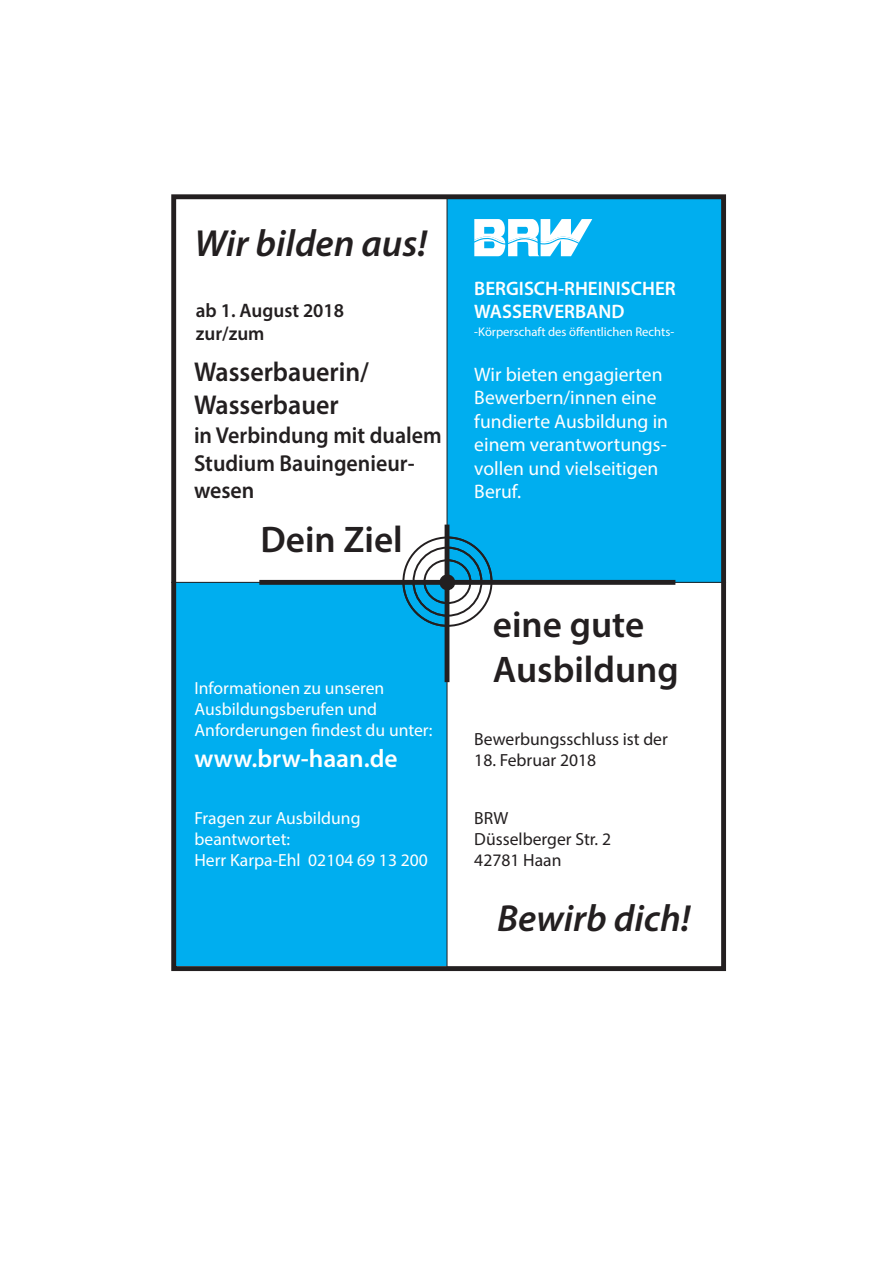
<style>
.page{position:relative;width:893px;height:1263px;background:#fff}
.page>*{position:absolute;margin:0;border:0;box-sizing:border-box;transform-origin:0 0}
.t1{font:italic 600 37.8px "Myriad Pro";color:#231f20}
.t2{font:600 37.2px/44.5px "Myriad Pro";color:#231f20}
.t3{font:600 27.3px/32.7px "Myriad Pro";color:#231f20;scale:.95 1}
.t4{font:600 25.5px "Myriad Pro";color:#fff}
.t5{font:600 23.1px/27.8px "Myriad Pro";color:#231f20;scale:.95 1}
.t6{font:19.5px/23.5px "Myriad Pro";color:#fff}
.t7{font:600 19.5px/23.5px "Myriad Pro";color:#fff}
.t8{font:600 19.5px/23.5px "Myriad Pro";color:#231f20}
.t9{font:17.55px/21.1px "Myriad Pro";color:#fff}
.t10{font:17.55px/21.1px "Myriad Pro";color:#231f20}
.t11{font:12.6px "Myriad Pro";color:#fff}
</style>
<div class="page">
<div style="left:173px;top:583px;width:274px;height:383px;background:#00aeef"></div>
<div style="left:447px;top:199px;width:278px;height:384px;background:#00aeef"></div>
<svg style="left:474px;top:219px;width:118px;height:37px"></svg>
<hr style="left:447px;top:195px;width:1px;height:774px;background:#231f20">
<svg style="left:401px;top:535px;width:92px;height:93px"></svg>
<div style="left:259px;top:580px;width:416px;height:5px;background:#231f20"></div>
<hr style="left:445px;top:525px;width:4px;height:157px;background:#231f20">
<hr style="left:171px;top:582px;width:555px;height:1px;background:#231f20">
<div style="left:171px;top:194px;width:555px;height:777px;border:5px solid #231f20"></div>
<h1 class="t1" style="left:194px;top:219px;width:234px">Wir bilden aus!</h1>
<p class="t8" style="left:196px;top:298px;width:150px">ab 1. August 2018 zur/zum</p>
<h3 class="t3" style="left:194px;top:354px;width:186px">Wasserbauerin/<br>Wasserbauer</h3>
<h3 class="t5" style="left:194px;top:421px;width:262px">in Verbindung mit dualem<br>Studium Bauingenieur&shy;wesen</h3>
<h2 class="t2" style="left:260px;top:516px;width:144px">Dein Ziel</h2>
<p class="t9" style="left:194px;top:677px;width:240px">Informationen zu unseren<br>Ausbildungsberufen und<br>Anforderungen findest du unter:</p>
<h3 class="t4" style="left:194px;top:742px;width:205px">www.brw-haan.de</h3>
<p class="t9" style="left:194px;top:807px;width:235px">Fragen zur Ausbildung beantwortet:<br>Herr Karpa-Ehl 02104 69 13 200</p>
<p class="t7" style="left:474px;top:276px;width:203px">BERGISCH-RHEINISCHER<br>WASSERVERBAND</p>
<p class="t11" style="left:474px;top:324px;width:201px">-Körperschaft des öffentlichen Rechts-</p>
<p class="t6" style="left:474px;top:362px;width:195px">Wir bieten engagierten<br>Bewerbern/innen eine fundierte Ausbildung in einem verantwortungs&shy;vollen und vielseitigen<br>Beruf.</p>
<h2 class="t2" style="left:493px;top:601px;width:187px">eine gute<br>Ausbildung</h2>
<p class="t10" style="left:474px;top:728px;width:195px">Bewerbungsschluss ist der</p>
<p class="t10" style="left:474px;top:749px;width:123px">18. Februar 2018</p>
<p class="t10" style="left:474px;top:807px;width:138px">BRW<br>Düsselberger Str. 2<br>42781 Haan</p>
<h1 class="t1" style="left:497px;top:895px;width:195px">Bewirb dich!</h1>
</div>
